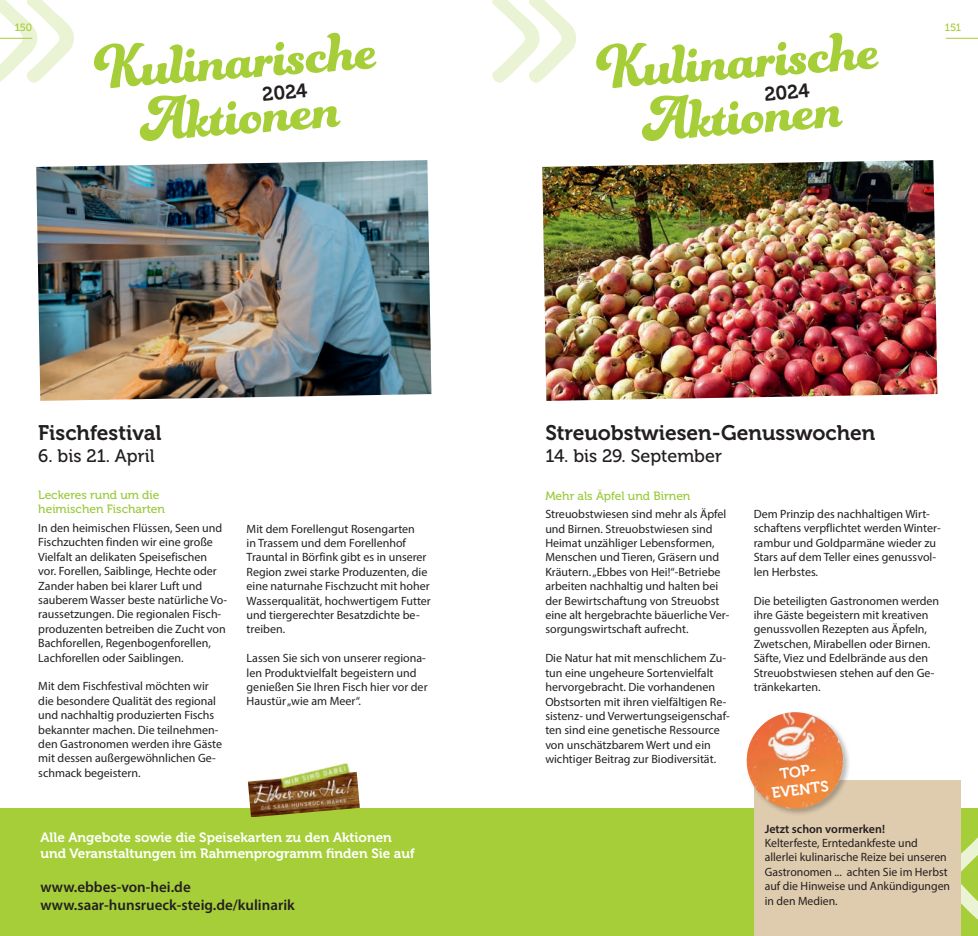
<style>
.page{position:relative;width:978px;height:936px;background:#fff}
.page>*{position:absolute;margin:0;border:0;box-sizing:border-box;transform-origin:0 0}
.t1{font:66px/55.5px "Funkydori";color:#a6ce39;text-align:center}
.t2{font:21px "Museo 700";color:#231f20}
.t3{font:19.5px "Museo 700";color:#231f20}
.t4{font:18px "Museo 500";color:#231f20}
.t5{font:600 15px/18px "Myriad Pro";color:#231f20}
.t6{font:15px/18px "Museo 700";color:#fff;text-align:center}
.t7{font:13.5px/16.2px "Museo 700";color:#fff}
.t8{font:12px/14.4px "Myriad Pro";color:#231f20}
.t9{font:12px/14.4px "Museo 500";color:#99ca3b}
.t10{font:600 12px "Myriad Pro";color:#231f20}
.t11{font:10.5px "Museo 500";letter-spacing:-.005em;color:#a6ce39}
</style>
<div class="page">
<hr style="left:946px;top:38px;width:32px;height:1px;background:#a6ce39">
<svg style="left:492px;top:0;width:84px;height:83px"></svg>
<img style="left:542px;top:160px;width:395px;height:241px">
<div style="left:0;top:808px;width:978px;height:127px;background:#a6ce39"></div>
<svg style="left:0;top:0;width:74px;height:83px"></svg>
<hr style="left:0;top:38px;width:32px;height:1px;background:#a6ce39">
<img style="left:36px;top:160px;width:395px;height:241px">
<img style="left:248px;top:763px;width:112px;height:54px">
<svg style="left:960px;top:833px;width:18px;height:89px"></svg>
<div style="left:754px;top:780px;width:206px;height:155px;background:#dfccaf"></div>
<div style="left:745px;top:710px;width:106px;height:106px;background:#231f20;opacity:.3"></div>
<img style="left:745px;top:712px;width:101px;height:99px">
<p class="t11" style="left:15px;top:22px;width:19px">150</p>
<h1 class="t1" style="left:92px;top:38px;width:286px;rotate:-4deg">Kulinarische<br>Aktionen</h1>
<h3 class="t3" style="left:261px;top:84px;width:47px;rotate:-6deg">2024</h3>
<h2 class="t2" style="left:38px;top:421px;width:125px">Fischfestival</h2>
<h3 class="t4" style="left:38px;top:445px;width:118px">6. bis 21. April</h3>
<p class="t9" style="left:38px;top:487px;width:128px">Leckeres rund um die heimischen Fischarten</p>
<p class="t8" style="left:38px;top:520px;width:190px">In den heimischen Flüssen, Seen und Fischzuchten finden wir eine große Vielfalt an delikaten Speisefischen vor. Forellen, Saiblinge, Hechte oder Zander haben bei klarer Luft und sauberem Wasser beste natürliche Vo&shy;raussetzungen. Die regionalen Fisch&shy;produzenten betreiben die Zucht von Bachforellen, Regenbogenforellen, Lachforellen oder Saiblingen.</p>
<p class="t8" style="left:38px;top:679px;width:185px">Mit dem Fischfestival möchten wir die besondere Qualität des regional und nachhaltig produzierten Fischs bekannter machen. Die teilnehmen&shy;den Gastronomen werden ihre Gäste mit dessen außergewöhnlichen Ge&shy;schmack begeistern.</p>
<p class="t8" style="left:247px;top:521px;width:186px">Mit dem Forellengut Rosengarten<br>in Trassem und dem Forellenhof<br>Trauntal in Börfink gibt es in unserer<br>Region zwei starke Produzenten, die eine naturnahe Fischzucht mit hoher<br>Wasserqualität, hochwertigem Futter und tiergerechter Besatzdichte be&shy;treiben.</p>
<p class="t8" style="left:247px;top:650px;width:182px">Lassen Sie sich von unserer regiona&shy;len Produktvielfalt begeistern und genießen Sie Ihren Fisch hier vor der Haustür „wie am Meer“.</p>
<p class="t7" style="left:40px;top:829px;width:376px">Alle Angebote sowie die Speisekarten zu den Aktionen und Veranstaltungen im Rahmenprogramm finden Sie auf</p>
<p class="t5" style="left:40px;top:877px;width:256px">www.ebbes-von-hei.de www.saar-hunsrueck-steig.de/kulinarik</p>
<h1 class="t1" style="left:594px;top:38px;width:286px;rotate:-4deg">Kulinarische<br>Aktionen</h1>
<h3 class="t3" style="left:763px;top:84px;width:47px;rotate:-6deg">2024</h3>
<p class="t11" style="left:945px;top:22px;width:18px">151</p>
<h2 class="t2" style="left:545px;top:421px;width:332px">Streuobstwiesen-Genusswochen</h2>
<h3 class="t4" style="left:545px;top:445px;width:178px">14. bis 29. September</h3>
<p class="t9" style="left:545px;top:488px;width:147px">Mehr als Äpfel und Birnen</p>
<p class="t8" style="left:545px;top:506px;width:186px">Streuobstwiesen sind mehr als Äpfel und Birnen. Streuobstwiesen sind Heimat unzähliger Lebensformen, Menschen und Tieren, Gräsern und Kräutern. „Ebbes von Hei!“-Betriebe arbeiten nachhaltig und halten bei der Bewirtschaftung von Streuobst eine alt hergebrachte bäuerliche Ver&shy;sorgungswirtschaft aufrecht.</p>
<p class="t8" style="left:545px;top:650px;width:186px">Die Natur hat mit menschlichem Zu&shy;tun eine ungeheure Sortenvielfalt hervorgebracht. Die vorhandenen Obstsorten mit ihren vielfältigen Re&shy;sistenz- und Verwertungseigenschaf&shy;ten sind eine genetische Ressource von unschätzbarem Wert und ein wichtiger Beitrag zur Biodiversität.</p>
<p class="t8" style="left:754px;top:506px;width:189px">Dem Prinzip des nachhaltigen Wirt&shy;schaftens verpflichtet werden Winter&shy;rambur und Goldparmäne wieder zu<br>Stars auf dem Teller eines genussvol&shy;len Herbstes.</p>
<p class="t8" style="left:754px;top:593px;width:187px">Die beteiligten Gastronomen werden ihre Gäste begeistern mit kreativen genussvollen Rezepten aus Äpfeln,<br>Zwetschen, Mirabellen oder Birnen.<br>Säfte, Viez und Edelbrände aus den<br>Streuobstwiesen stehen auf den Ge&shy;tränkekarten.</p>
<p class="t6" style="left:769px;top:766px;width:58px;rotate:-7deg">TOP-<br>EVENTS</p>
<p class="t10" style="left:765px;top:820px;width:122px">Jetzt schon vormerken!</p>
<p class="t8" style="left:765px;top:835px;width:187px">Kelterfeste, Erntedankfeste und allerlei kulinarische Reize bei unseren<br>Gastronomen ... achten Sie im Herbst auf die Hinweise und Ankündigungen in den Medien.</p>
</div>
